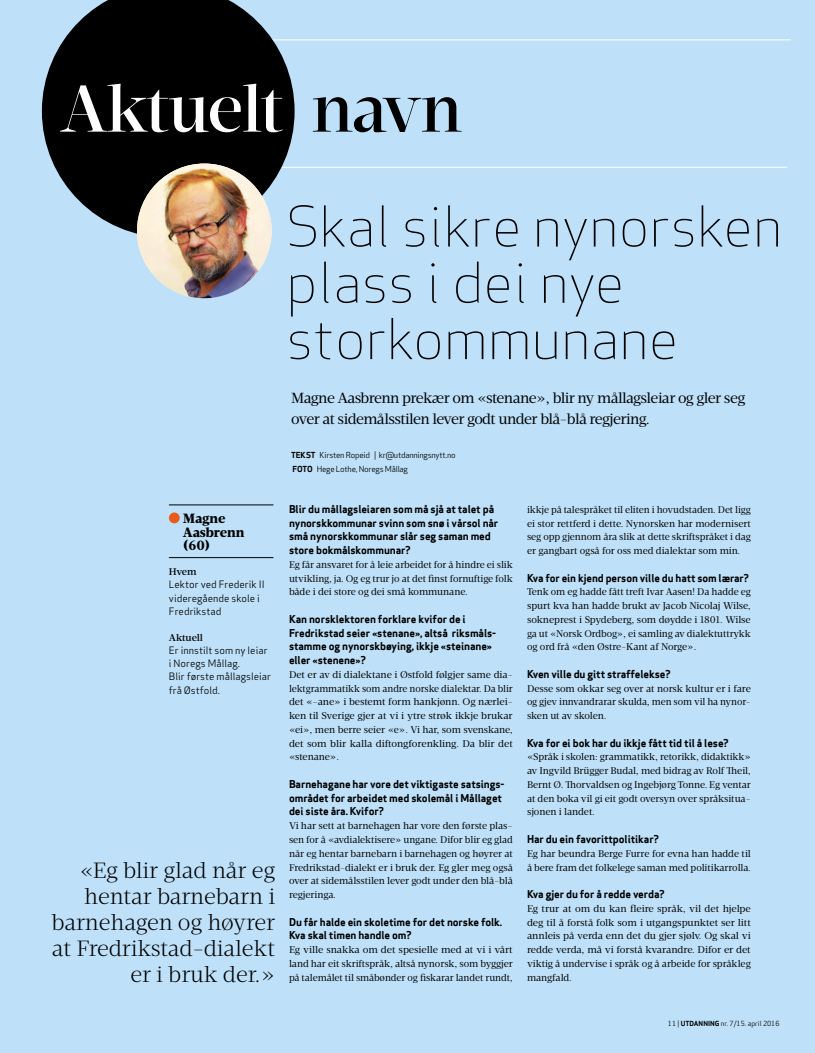
<style>
.page{position:relative;width:815px;height:1053px;background:#fff}
.page>*{position:absolute;margin:0;border:0;box-sizing:border-box;transform-origin:0 0}
.t1{font:500 67.5px "Velino Display";letter-spacing:-.03em;color:#fff}
.t2{font:300 54.88px/56.2px "Apex Sans";color:#000}
.t3{font:300 22.62px/25.8px "Velino Text";letter-spacing:-.005em;color:#000;text-align:right}
.t4{font:15px/21.2px "Velino Text";letter-spacing:-.04em;color:#000}
.t5{font:900 13.75px/13.8px "Velino Text";letter-spacing:-.01em;color:#000}
.t6{font:700 10.62px/13.8px "Apex Sans";letter-spacing:-.01em;color:#000}
.t7{font:10px/13.8px "Velino Text";letter-spacing:-.01em;color:#000;text-align:justify}
.t8{font:10px/13.8px "Velino Text";letter-spacing:-.01em;color:#000;text-align:justify;scale:.96 1}
.t9{font:10px/13.1px "Apex Sans";color:#000}
.t10{font:500 10px "Velino Text";letter-spacing:-.01em;color:#000}
.t11{font:8.12px/13.8px "Apex Sans";letter-spacing:-.03em;color:#000}
.t12{font:6.88px "Apex Sans";color:#000}
.s1{color:#000}
.s2{font-weight:700}
</style>
<div class="page">
<div style="left:0;top:0;width:815px;height:1052px;background:#bee1f9"></div>
<hr style="left:133px;top:40px;width:658px;height:1px;background:#fff">
<hr style="left:144px;top:167px;width:643px;height:1px;background:#fff">
<svg style="left:42px;top:0;width:253px;height:234px;fill:#000"></svg>
<hr style="left:169px;top:504px;width:104px;height:1px;background:#000">
<hr style="left:169px;top:557px;width:104px;height:1px;background:#000">
<div style="left:169px;top:512px;width:11px;height:11px;background:#e75c1d;border-radius:50%"></div>
<img style="left:137px;top:163px;width:135px;height:135px;border-radius:50%">
<h1 class="t1" style="left:59px;top:84px;width:405px">Aktuelt <span class="s1">navn</span></h1>
<h2 class="t2" style="left:286px;top:203px;width:497px">Skal sikre nynorsken plass i dei nye storkommunane</h2>
<h3 class="t5" style="left:183px;top:512px;width:63px">Magne<br>Aasbrenn (60)</h3>
<p class="t10" style="left:169px;top:568px;width:29px">Hvem</p>
<p class="t9" style="left:169px;top:579px;width:97px">Lektor ved Frederik II videregående skole i<br>Fredrikstad</p>
<p class="t10" style="left:169px;top:633px;width:36px">Aktuell</p>
<p class="t9" style="left:169px;top:644px;width:104px">Er innstilt som ny leiar i Noregs Mållag.<br>Blir første mållagsleiar frå Østfold.</p>
<h3 class="t3" style="left:52px;top:860px;width:225px">«Eg blir glad når eg hentar barnebarn i barnehagen og høyrer at Fredrikstad-dialekt er i bruk der.»</h3>
<h3 class="t4" style="left:291px;top:389px;width:456px">Magne Aasbrenn prekær om «stenane», blir ny mållagsleiar og gler seg over at sidemålsstilen lever godt under blå-blå regjering.</h3>
<p class="t11" style="left:291px;top:448px;width:166px"><span class="s2">TEKST</span> Kirsten Ropeid | kr@utdanningsnytt.no<br><span class="s2">FOTO</span> Hege Lothe, Noregs Mållag</p>
<p class="t6" style="left:289px;top:502px;width:211px">Blir du mållagsleiaren som må sjå at talet på nynorskkommunar svinn som snø i vårsol når små nynorskkommunar slår seg saman med store bokmålskommunar?</p>
<p class="t7" style="left:289px;top:558px;width:225px">Eg får ansvaret for å leie arbeidet for å hindre ei slik utvikling, ja. Og eg trur jo at det finst fornuftige folk både i dei store og dei små kommunane.</p>
<p class="t6" style="left:289px;top:612px;width:209px">Kan norsklektoren forklare kvifor de i Fredrikstad seier «stenane», altså riksmåls&shy;stamme og nynorskbøying, ikkje «steinane» eller «stenene»?</p>
<p class="t7" style="left:289px;top:668px;width:225px">Det er av di dialektane i Østfold følgjer same dia&shy;lektgrammatikk som andre norske dialektar. Da blir det «-ane» i bestemt form hankjønn. Og nærlei&shy;ken til Sverige gjer at vi i ytre strøk ikkje brukar «ei», men berre seier «e». Vi har, som svenskane, det som blir kalla diftongforenkling. Da blir det «stenane».</p>
<p class="t6" style="left:289px;top:777px;width:217px">Barnehagane har vore det viktigaste satsings&shy;området for arbeidet med skolemål i Mållaget dei siste åra. Kvifor?</p>
<p class="t7" style="left:289px;top:820px;width:225px">Vi har sett at barnehagen har vore den første plas&shy;sen for å «avdialektisere» ungane. Difor blir eg glad når eg hentar barnebarn i barnehagen og høyrer at Fredrikstad-dialekt er i bruk der. Eg gler meg også over at sidemålsstilen lever godt under den blå-blå regjeringa.</p>
<p class="t6" style="left:289px;top:915px;width:215px">Du får halde ein skoletime for det norske folk.<br>Kva skal timen handle om?</p>
<p class="t7" style="left:289px;top:943px;width:225px">Eg ville snakka om det spesielle med at vi i vårt land har eit skriftspråk, altså nynorsk, som byggjer på talemålet til småbønder og fiskarar landet rundt,</p>
<p class="t8" style="left:527px;top:503px;width:235px">ikkje på talespråket til eliten i hovudstaden. Det ligg ei stor rettferd i dette. Nynorsken har modernisert seg opp gjennom åra slik at dette skriftspråket i dag er gangbart også for oss med dialektar som min.</p>
<p class="t6" style="left:527px;top:571px;width:224px">Kva for ein kjend person ville du hatt som lærar?</p>
<p class="t8" style="left:527px;top:586px;width:235px">Tenk om eg hadde fått treft Ivar Aasen! Da hadde eg spurt kva han hadde brukt av Jacob Nicolaj Wilse, sokneprest i Spydeberg, som døydde i 1801. Wilse ga ut «Norsk Ordbog», ei samling av dialektuttrykk og ord frå «den Østre-Kant af Norge».</p>
<p class="t6" style="left:527px;top:667px;width:145px">Kven ville du gitt straffelekse?</p>
<p class="t7" style="left:527px;top:682px;width:225px">Desse som okkar seg over at norsk kultur er i fare og gjev innvandrarar skulda, men som vil ha nynor&shy;sken ut av skolen.</p>
<p class="t6" style="left:527px;top:736px;width:203px">Kva for ei bok har du ikkje fått tid til å lese?</p>
<p class="t7" style="left:527px;top:751px;width:225px">«Språk i skolen: grammatikk, retorikk, didaktikk» av Ingvild Brügger Budal, med bidrag av Rolf Theil, Bernt Ø. Thorvaldsen og Ingebjørg Tonne. Eg ventar at den boka vil gi eit godt oversyn over språksitua&shy;sjonen i landet.</p>
<p class="t6" style="left:527px;top:832px;width:133px">Har du ein favorittpolitikar?</p>
<p class="t7" style="left:527px;top:847px;width:225px">Eg har beundra Berge Furre for evna han hadde til å bere fram det folkelege saman med politikarrolla.</p>
<p class="t6" style="left:527px;top:887px;width:139px">Kva gjer du for å redde verda?</p>
<p class="t7" style="left:527px;top:902px;width:225px">Eg trur at om du kan fleire språk, vil det hjelpe deg til å forstå folk som i utgangspunktet ser litt annleis på verda enn det du gjer sjølv. Og skal vi redde verda, må vi forstå kvarandre. Difor er det viktig å undervise i språk og å arbeide for språkleg mangfald.</p>
<p class="t12" style="left:668px;top:1020px;width:113px">11 | <span class="s2">UTDANNING</span> nr. 7/15. april 2016</p>
</div>
